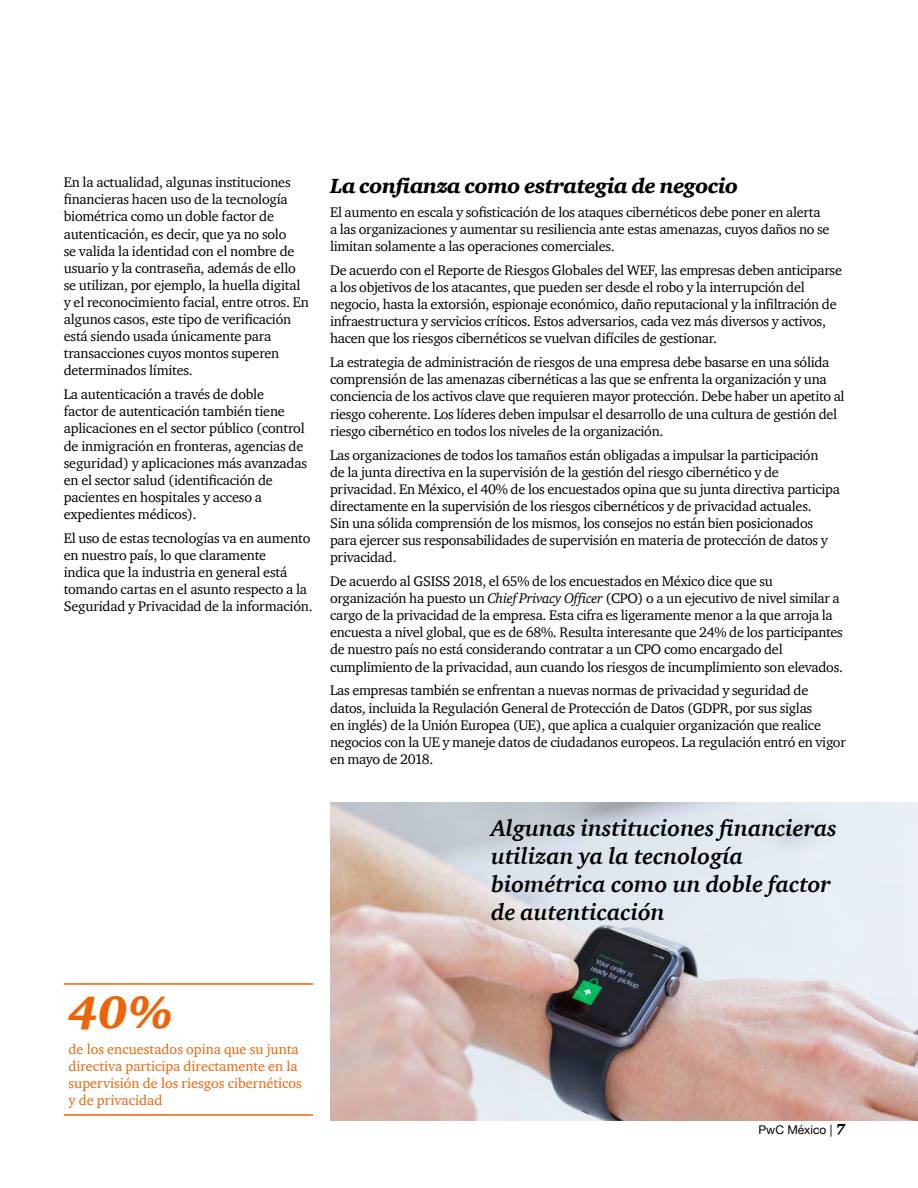
<style>
.page{position:relative;width:918px;height:1188px;background:#fff}
.page>*{position:absolute;margin:0;border:0;box-sizing:border-box;transform-origin:0 0}
.t1{font:italic 900 46.5px "ITC Charter Com";color:#ec6408}
.t2{font:italic 700 23.25px/28px "ITC Charter Com";color:#000}
.t3{font:italic 900 21px "ITC Charter Com";letter-spacing:-.02em;color:#000}
.t4{font:14.25px/17.1px "ITC Charter Com";letter-spacing:-.02em;color:#000}
.t5{font:14.25px/17.1px "ITC Charter Com";color:#ec6408}
.t6{font:12px "Helvetica Neue";color:#000}
.s1{font-style:italic}
.s2{font-family:"ITC Charter Com";font-weight:900;font-style:italic;font-size:15px}
</style>
<div class="page">
<hr style="left:64px;top:983px;width:249px;height:2px;background:#ec6408">
<hr style="left:64px;top:1114px;width:249px;height:2px;background:#ec6408">
<img style="left:330px;top:803px;width:588px;height:317px">
<p class="t4" style="left:64px;top:174px;width:247px">En la actualidad, algunas instituciones financieras hacen uso de la tecnología biométrica como un doble factor de autenticación, es decir, que ya no solo<br>se valida la identidad con el nombre de usuario y la contraseña, además de ello se utilizan, por ejemplo, la huella digital y el reconocimiento facial, entre otros. En algunos casos, este tipo de verificación está siendo usada únicamente para transacciones cuyos montos superen determinados límites.</p>
<p class="t4" style="left:64px;top:386px;width:245px">La autenticación a través de doble<br>factor de autenticación también tiene aplicaciones en el sector público (control de inmigración en fronteras, agencias de seguridad) y aplicaciones más avanzadas en el sector salud (identificación de pacientes en hospitales y acceso a expedientes médicos).</p>
<p class="t4" style="left:64px;top:529px;width:250px">El uso de estas tecnologías va en aumento en nuestro país, lo que claramente<br>indica que la industria en general está tomando cartas en el asunto respecto a la Seguridad y Privacidad de la información.</p>
<h3 class="t3" style="left:330px;top:173px;width:410px">La confianza como estrategia de negocio</h3>
<p class="t4" style="left:330px;top:203px;width:501px">El aumento en escala y sofisticación de los ataques cibernéticos debe poner en alerta a las organizaciones y aumentar su resiliencia ante estas amenazas, cuyos daños no se limitan solamente a las operaciones comerciales.</p>
<p class="t4" style="left:330px;top:261px;width:513px">De acuerdo con el Reporte de Riesgos Globales del WEF, las empresas deben anticiparse a los objetivos de los atacantes, que pueden ser desde el robo y la interrupción del negocio, hasta la extorsión, espionaje económico, daño reputacional y la infiltración de infraestructura y servicios críticos. Estos adversarios, cada vez más diversos y activos, hacen que los riesgos cibernéticos se vuelvan difíciles de gestionar.</p>
<p class="t4" style="left:330px;top:354px;width:516px">La estrategia de administración de riesgos de una empresa debe basarse en una sólida comprensión de las amenazas cibernéticas a las que se enfrenta la organización y una conciencia de los activos clave que requieren mayor protección. Debe haber un apetito al riesgo coherente. Los líderes deben impulsar el desarrollo de una cultura de gestión del riesgo cibernético en todos los niveles de la organización.</p>
<p class="t4" style="left:330px;top:446px;width:511px">Las organizaciones de todos los tamaños están obligadas a impulsar la participación<br>de la junta directiva en la supervisión de la gestión del riesgo cibernético y de privacidad. En México, el 40% de los encuestados opina que su junta directiva participa directamente en la supervisión de los riesgos cibernéticos y de privacidad actuales.<br>Sin una sólida comprensión de los mismos, los consejos no están bien posicionados para ejercer sus responsabilidades de supervisión en materia de protección de datos y privacidad.</p>
<p class="t4" style="left:330px;top:572px;width:514px">De acuerdo al GSISS 2018, el 65% de los encuestados en México dice que su organización ha puesto un <span class="s1">Chief Privacy Officer</span> (CPO) o a un ejecutivo de nivel similar a cargo de la privacidad de la empresa. Esta cifra es ligeramente menor a la que arroja la encuesta a nivel global, que es de 68%. Resulta interesante que 24% de los participantes de nuestro país no está considerando contratar a un CPO como encargado del cumplimiento de la privacidad, aun cuando los riesgos de incumplimiento son elevados.</p>
<p class="t4" style="left:330px;top:682px;width:517px">Las empresas también se enfrentan a nuevas normas de privacidad y seguridad de datos, incluida la Regulación General de Protección de Datos (GDPR, por sus siglas<br>en inglés) de la Unión Europea (UE), que aplica a cualquier organización que realice negocios con la UE y maneje datos de ciudadanos europeos. La regulación entró en vigor en mayo de 2018.</p>
<h2 class="t2" style="left:491px;top:814px;width:347px">Algunas instituciones financieras utilizan ya la tecnología biométrica como un doble factor de autenticación</h2>
<h1 class="t1" style="left:69px;top:984px;width:107px">40%</h1>
<p class="t5" style="left:69px;top:1040px;width:235px">de los encuestados opina que su junta directiva participa directamente en la supervisión de los riesgos cibernéticos y de privacidad</p>
<p class="t6" style="left:758px;top:1121px;width:88px">PwC México | <span class="s2">7</span></p>
</div>
